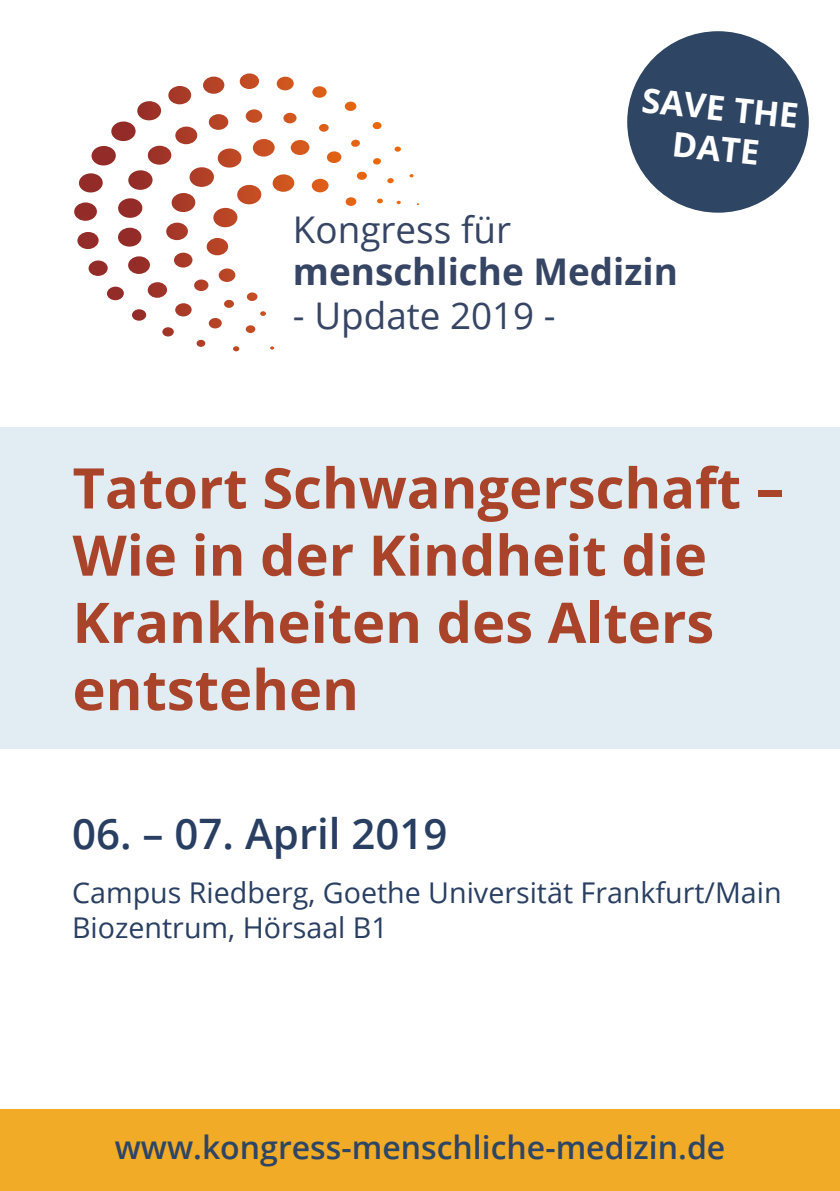
<style>
.page{position:relative;width:840px;height:1191px;background:#fff}
.page>*{position:absolute;margin:0;border:0;box-sizing:border-box;transform-origin:0 0}
.t1{font:700 56px/67.2px "Open Sans";color:#a94329}
.t2{font:600 42px "Open Sans";color:#293f62}
.t3{font:36.8px "Open Sans";color:#364563}
.t4{font:700 36.8px "Open Sans";color:#364563}
.t5{font:700 34px/40.8px "Open Sans";color:#fff;text-align:center}
.t6{font:600 32px "Open Sans";color:#2e4664}
.t7{font:28.6px/34.4px "Open Sans";color:#293f62}
</style>
<div class="page">
<div style="left:0;top:427px;width:839px;height:322px;background:#e1edf2"></div>
<div style="left:627px;top:31px;width:181px;height:182px;background:#2e4664;border-radius:50%"></div>
<img style="left:91px;top:73px;width:310px;height:93px">
<div style="left:0;top:1109px;width:839px;height:82px;background:#f2ab26"></div>
<p class="t5" style="left:643px;top:83px;width:158px;rotate:6deg">SAVE THE<br>DATE</p>
<p class="t3" style="left:293px;top:214px;width:219px">Kongress für</p>
<p class="t4" style="left:293px;top:257px;width:386px">menschliche Medizin</p>
<p class="t3" style="left:293px;top:301px;width:264px">- Update 2019 -</p>
<p class="t1" style="left:72px;top:460px;width:712px">Tatort Schwangerschaft –<br>Wie in der Kindheit die<br>Krankheiten des Alters entstehen</p>
<p class="t2" style="left:72px;top:816px;width:377px">06. – 07. April 2019</p>
<p class="t7" style="left:72px;top:878px;width:710px">Campus Riedberg, Goethe Universität Frankfurt/Main<br>Biozentrum, Hörsaal B1</p>
<p class="t6" style="left:115px;top:1134px;width:612px">www.kongress-menschliche-medizin.de</p>
</div>
